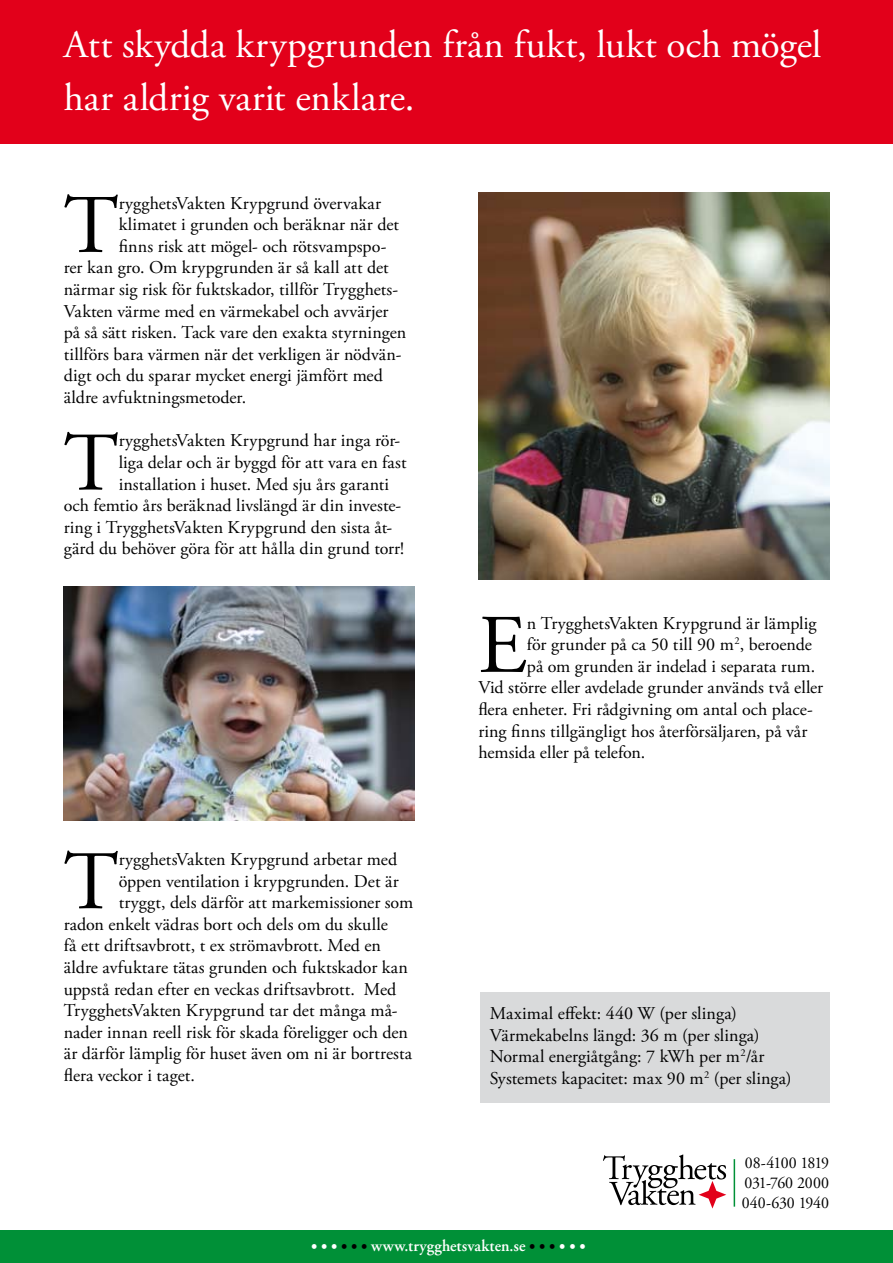
<style>
.page{position:relative;width:893px;height:1263px;background:#fff}
.page>*{position:absolute;margin:0;border:0;box-sizing:border-box;transform-origin:0 0}
.t1{font:83.1px "Adobe Garamond Pro";color:#000}
.t2{font:39px/52.5px "Adobe Garamond Pro";color:#fff}
.t3{font:18px/21.6px "Adobe Garamond Pro";color:#000}
.t4{font:600 16.5px "Adobe Garamond Pro";letter-spacing:.015em;color:#fff;scale:.96 1}
.t5{font:16.5px/19.8px "Adobe Garamond Pro";letter-spacing:-.005em;color:#000;text-align:justify;scale:.96 1}
.s1{color:#000}
</style>
<div class="page">
<div style="left:0;top:1230px;width:893px;height:33px;background:#009037"></div>
<svg style="left:603px;top:1154px;width:123px;height:54px"></svg>
<hr style="left:734px;top:1159px;width:1px;height:47px;background:#009037">
<div style="left:0;top:0;width:893px;height:143px;background:#e2001a"></div>
<img style="left:478px;top:193px;width:351px;height:387px">
<img style="left:64px;top:587px;width:351px;height:234px">
<div style="left:480px;top:992px;width:349px;height:110px;background:#d9dadb"></div>
<h2 class="t2" style="left:64px;top:20px;width:759px">Att skydda krypgrunden från fukt, lukt och mögel har aldrig varit enklare.</h2>
<h1 class="t1" style="left:64px;top:176px;width:56px">T</h1>
<p class="t3" style="left:119px;top:193px;width:264px">rygghetsVakten Krypgrund övervakar</p>
<p class="t3" style="left:119px;top:214px;width:282px">klimatet i grunden och beräknar när det</p>
<p class="t3" style="left:119px;top:236px;width:269px">finns risk att mögel- och rötsvampspo-</p>
<p class="t3" style="left:64px;top:258px;width:326px">rer kan gro. Om krypgrunden är så kall att det</p>
<p class="t3" style="left:64px;top:279px;width:336px">närmar sig risk för fuktskador, tillför Trygghets-</p>
<p class="t3" style="left:64px;top:301px;width:326px">Vakten värme med en värmekabel och avvärjer</p>
<p class="t3" style="left:64px;top:322px;width:344px">på så sätt risken. Tack vare den exakta styrningen</p>
<p class="t3" style="left:64px;top:344px;width:339px">tillförs bara värmen när det verkligen är nödvän-</p>
<p class="t3" style="left:64px;top:366px;width:321px">digt och du sparar mycket energi jämfört med</p>
<p class="t3" style="left:64px;top:387px;width:184px">äldre avfuktningsmetoder.</p>
<h1 class="t1" style="left:64px;top:413px;width:56px">T</h1>
<p class="t3" style="left:119px;top:430px;width:283px">rygghetsVakten Krypgrund har inga rör-</p>
<p class="t3" style="left:119px;top:452px;width:289px">liga delar och är byggd för att vara en fast</p>
<p class="t3" style="left:119px;top:474px;width:272px">installation i huset. Med sju års garanti</p>
<p class="t3" style="left:64px;top:495px;width:339px">och femtio års beräknad livslängd är din investe-</p>
<p class="t3" style="left:64px;top:517px;width:330px">ring i TrygghetsVakten Krypgrund den sista åt-</p>
<p class="t3" style="left:64px;top:538px;width:342px">gärd du behöver göra för att hålla din grund torr!</p>
<h1 class="t1" style="left:64px;top:832px;width:56px">T</h1>
<p class="t3" style="left:119px;top:849px;width:280px">rygghetsVakten Krypgrund arbetar med</p>
<p class="t3" style="left:119px;top:871px;width:282px">öppen ventilation i krypgrunden. Det är</p>
<p class="t3" style="left:119px;top:892px;width:296px">tryggt, dels därför att markemissioner som</p>
<p class="t3" style="left:64px;top:914px;width:325px">radon enkelt vädras bort och dels om du skulle</p>
<p class="t3" style="left:64px;top:935px;width:319px">få ett driftsavbrott, t ex strömavbrott. Med en</p>
<p class="t3" style="left:64px;top:957px;width:346px">äldre avfuktare tätas grunden och fuktskador kan</p>
<p class="t3" style="left:64px;top:979px;width:334px">uppstå redan efter en veckas driftsavbrott. Med</p>
<p class="t3" style="left:64px;top:1000px;width:335px">TrygghetsVakten Krypgrund tar det många må-</p>
<p class="t3" style="left:64px;top:1022px;width:346px">nader innan reell risk för skada föreligger och den</p>
<p class="t3" style="left:64px;top:1043px;width:350px">är därför lämplig för huset även om ni är bortresta</p>
<p class="t3" style="left:64px;top:1065px;width:133px">flera veckor i taget.</p>
<h1 class="t1" style="left:478px;top:596px;width:50px">E</h1>
<p class="t3" style="left:527px;top:613px;width:291px">n TrygghetsVakten Krypgrund är lämplig</p>
<p class="t3" style="left:527px;top:634px;width:286px">för grunder på ca 50 till 90 m<sup>2</sup>, beroende</p>
<p class="t3" style="left:527px;top:656px;width:290px">på om grunden är indelad i separata rum.</p>
<p class="t3" style="left:478px;top:677px;width:346px">Vid större eller avdelade grunder används två eller</p>
<p class="t3" style="left:478px;top:699px;width:336px">flera enheter. Fri rådgivning om antal och place-</p>
<p class="t3" style="left:478px;top:721px;width:331px">ring finns tillgängligt hos återförsäljaren, på vår</p>
<p class="t3" style="left:478px;top:742px;width:169px">hemsida eller på telefon.</p>
<p class="t3" style="left:490px;top:1003px;width:303px">Maximal effekt: 440 W (per slinga)<br>Värmekabelns längd: 36 m (per slinga)<br>Normal energiåtgång: 7 kWh per m<sup>2</sup>/år Systemets kapacitet: max 90 m<sup>2</sup> (per slinga)</p>
<p class="t5" style="left:742px;top:1154px;width:93px">08-4100 1819<br>031-760 2000<br>040-630 1940</p>
<p class="t4" style="left:311px;top:1236px;width:287px">• • • <span class="s1">• • •</span> www.trygghetsvakten.se <span class="s1">• • •</span> • • •</p>
</div>
